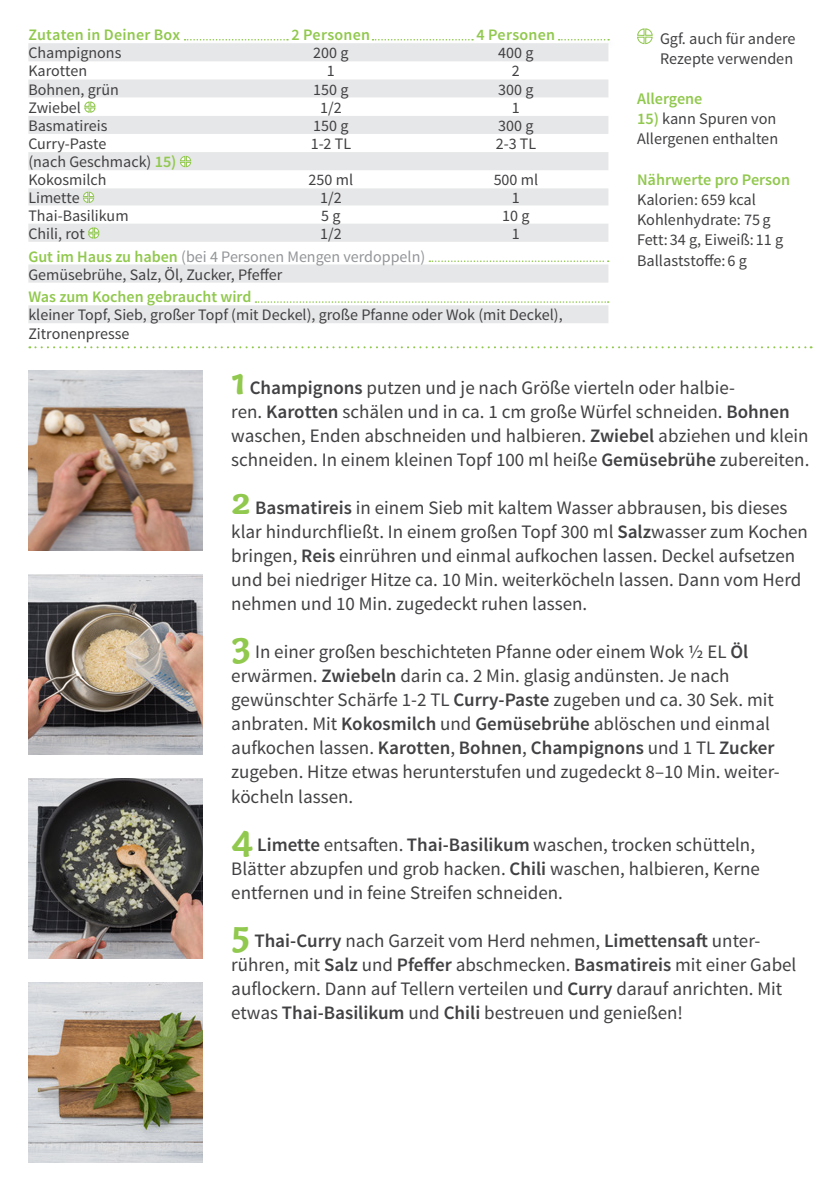
<style>
.page{position:relative;width:840px;height:1191px;background:#fff}
.page>*{position:absolute;margin:0;border:0;box-sizing:border-box;transform-origin:0 0}
.FRONT___BACK_Running{font:19px/24px "Source Sans Pro";color:#414042}
.BACK_Text_next_to_ta{font:16.2px/20.2px "Source Sans Pro";color:#414042}
.BACK_Text_next_to_ta-2{font:600 16.2px "Source Sans Pro";color:#91c84e}
.BACK_Table_Content_L{font:16px "Source Sans Pro";color:#414042}
.BACK_Table_Content_C{font:16px "Source Sans Pro";color:#414042}
.BACK_Table_Content_C-2{font:16px "Source Sans Pro";color:#939598}
.BACK_Table_Header_CE{font:600 16px "Source Sans Pro";letter-spacing:.015em;color:#91c84e}
.BACK_Table_Content_L-2{font:600 16px "Source Sans Pro";color:#91c84e}
.s1{font-weight:600;font-size:16.2px;color:#91c84e}
.s2{font-weight:600;color:#91c84e}
.s3{font-family:"Capucine Basic";font-weight:700;font-size:40px;color:#91c84e}
.s4{font-weight:600}
</style>
<div class="page">
<div style="left:556px;top:38px;width:61px;height:12px;background:#000;opacity:.2"></div>
<svg style="left:558px;top:39px;width:50px;height:1px"></svg>
<div style="left:182px;top:38px;width:114px;height:12px;background:#000;opacity:.2"></div>
<svg style="left:184px;top:39px;width:104px;height:1px"></svg>
<div style="left:370px;top:38px;width:111px;height:12px;background:#000;opacity:.2"></div>
<svg style="left:372px;top:39px;width:101px;height:1px"></svg>
<img style="left:28px;top:982px;width:175px;height:180px">
<img style="left:28px;top:778px;width:175px;height:180px">
<img style="left:28px;top:574px;width:175px;height:180px">
<img style="left:28px;top:370px;width:175px;height:180px">
<svg style="left:29px;top:346px;width:782px;height:2px"></svg>
<svg style="left:637px;top:28px;width:16px;height:17px"></svg>
<svg style="left:28px;top:43px;width:580px;height:55px;fill:#e6e7e8"></svg>
<svg style="left:28px;top:116px;width:580px;height:207px"></svg>
<svg style="left:28px;top:152px;width:580px;height:90px;fill:#e6e7e8"></svg>
<svg style="left:84px;top:101px;width:12px;height:12px"></svg>
<svg style="left:179px;top:155px;width:13px;height:13px"></svg>
<svg style="left:82px;top:191px;width:13px;height:12px"></svg>
<svg style="left:87px;top:227px;width:13px;height:12px"></svg>
<svg style="left:429px;top:260px;width:179px;height:2px"></svg>
<svg style="left:255px;top:301px;width:353px;height:2px"></svg>
<p class="BACK_Table_Header_CE" style="left:28px;top:25px;width:153px">Zutaten in Deiner Box</p>
<p class="BACK_Table_Header_CE" style="left:291px;top:25px;width:80px">2 Personen</p>
<p class="BACK_Table_Header_CE" style="left:476px;top:25px;width:80px">4 Personen</p>
<p class="BACK_Table_Content_L" style="left:28px;top:43px;width:94px">Champignons</p>
<p class="BACK_Table_Content_C" style="left:313px;top:43px;width:37px">200 g</p>
<p class="BACK_Table_Content_C" style="left:498px;top:43px;width:37px">400 g</p>
<p class="BACK_Table_Content_L" style="left:28px;top:61px;width:60px">Karotten</p>
<p class="BACK_Table_Content_C" style="left:327px;top:61px;width:9px">1</p>
<p class="BACK_Table_Content_C" style="left:511px;top:61px;width:9px">2</p>
<p class="BACK_Table_Content_L" style="left:28px;top:79px;width:92px">Bohnen, grün</p>
<p class="BACK_Table_Content_C" style="left:313px;top:79px;width:37px">150 g</p>
<p class="BACK_Table_Content_C" style="left:498px;top:79px;width:37px">300 g</p>
<p class="BACK_Table_Content_L" style="left:28px;top:98px;width:54px">Zwiebel</p>
<p class="BACK_Table_Content_C" style="left:320px;top:97px;width:23px">1/2</p>
<p class="BACK_Table_Content_C" style="left:511px;top:97px;width:9px">1</p>
<p class="BACK_Table_Content_L" style="left:28px;top:116px;width:80px">Basmatireis</p>
<p class="BACK_Table_Content_C" style="left:313px;top:116px;width:37px">150 g</p>
<p class="BACK_Table_Content_C" style="left:498px;top:116px;width:37px">300 g</p>
<p class="BACK_Table_Content_L" style="left:28px;top:134px;width:79px">Curry-Paste</p>
<p class="BACK_Table_Content_C" style="left:310px;top:134px;width:42px">1-2 TL</p>
<p class="BACK_Table_Content_C" style="left:495px;top:134px;width:42px">2-3 TL</p>
<p class="BACK_Table_Content_L" style="left:28px;top:152px;width:150px">(nach Geschmack) <span class="s1">15)</span></p>
<p class="BACK_Table_Content_L" style="left:28px;top:170px;width:80px">Kokosmilch</p>
<p class="BACK_Table_Content_C" style="left:308px;top:170px;width:46px">250 ml</p>
<p class="BACK_Table_Content_C" style="left:493px;top:170px;width:46px">500 ml</p>
<p class="BACK_Table_Content_L" style="left:28px;top:188px;width:53px">Limette</p>
<p class="BACK_Table_Content_C" style="left:320px;top:188px;width:23px">1/2</p>
<p class="BACK_Table_Content_C" style="left:511px;top:188px;width:9px">1</p>
<p class="BACK_Table_Content_L" style="left:28px;top:205px;width:102px">Thai-Basilikum</p>
<p class="BACK_Table_Content_C" style="left:321px;top:205px;width:21px">5 g</p>
<p class="BACK_Table_Content_C" style="left:502px;top:205px;width:29px">10 g</p>
<p class="BACK_Table_Content_L" style="left:28px;top:223px;width:58px">Chili, rot</p>
<p class="BACK_Table_Content_C" style="left:320px;top:223px;width:23px">1/2</p>
<p class="BACK_Table_Content_C" style="left:511px;top:223px;width:9px">1</p>
<p class="BACK_Table_Content_C-2" style="left:28px;top:246px;width:398px"><span class="s2">Gut im Haus zu haben</span> (bei 4 Personen Mengen verdoppeln)</p>
<p class="BACK_Table_Content_C" style="left:28px;top:264px;width:255px">Gemüsebrühe, Salz, Öl, Zucker, Pfeffer</p>
<p class="BACK_Table_Content_L-2" style="left:28px;top:287px;width:224px">Was zum Kochen gebraucht wird</p>
<p class="BACK_Table_Content_L" style="left:28px;top:305px;width:535px">kleiner Topf, Sieb, großer Topf (mit Deckel), große Pfanne oder Wok (mit Deckel),</p>
<p class="BACK_Table_Content_L" style="left:28px;top:323px;width:102px">Zitronenpresse</p>
<p class="BACK_Text_next_to_ta" style="left:659px;top:29px;width:137px">Ggf. auch für andere<br>Rezepte verwenden</p>
<p class="BACK_Text_next_to_ta-2" style="left:636px;top:88px;width:67px">Allergene</p>
<p class="BACK_Text_next_to_ta" style="left:636px;top:109px;width:142px"><span class="s2">15)</span> kann Spuren von<br>Allergenen enthalten</p>
<p class="BACK_Text_next_to_ta-2" style="left:636px;top:169px;width:154px">Nährwerte pro Person</p>
<p class="BACK_Text_next_to_ta" style="left:636px;top:190px;width:120px">Kalorien: 659 kcal</p>
<p class="BACK_Text_next_to_ta" style="left:636px;top:210px;width:148px">Kohlenhydrate: 75g<br>Fett: 34 g, Eiweiß: 11 g</p>
<p class="BACK_Text_next_to_ta" style="left:636px;top:250px;width:111px">Ballaststoffe: 6 g</p>
<p class="FRONT___BACK_Running" style="left:231px;top:376px;width:579px"><span class="s3">1</span> <span class="s4">Champignons</span> putzen und je nach Größe vierteln oder halbie-<br>ren. <span class="s4">Karotten</span> schälen und in ca. 1 cm große Würfel schneiden. <span class="s4">Bohnen </span>waschen, Enden abschneiden und halbieren. <span class="s4">Zwiebel</span> abziehen und klein schneiden. In einem kleinen Topf 100 ml heiße <span class="s4">Gemüsebrühe</span> zubereiten.</p>
<p class="FRONT___BACK_Running" style="left:231px;top:496px;width:578px"><span class="s3">2</span> <span class="s4">Basmatireis</span> in einem Sieb mit kaltem Wasser abbrausen, bis dieses klar hindurchfließt. In einem großen Topf 300 ml <span class="s4">Salz</span>wasser zum Kochen bringen, <span class="s4">Reis</span> einrühren und einmal aufkochen lassen. Deckel aufsetzen und bei niedriger Hitze ca. 10 Min. weiterköcheln lassen. Dann vom Herd nehmen und 10 Min. zugedeckt ruhen lassen.</p>
<p class="FRONT___BACK_Running" style="left:231px;top:640px;width:549px"><span class="s3">3</span> In einer großen beschichteten Pfanne oder einem Wok ½ EL <span class="s4">Öl </span>erwärmen. <span class="s4">Zwiebeln</span> darin ca. 2 Min. glasig andünsten. Je nach gewünschter Schärfe 1-2 TL <span class="s4">Curry-Paste</span> zugeben und ca. 30 Sek. mit anbraten. Mit <span class="s4">Kokosmilch</span> und <span class="s4">Gemüsebrühe</span> ablöschen und einmal aufkochen lassen. <span class="s4">Karotten</span>, <span class="s4">Bohnen</span>, <span class="s4">Champignons</span> und 1 TL <span class="s4">Zucker </span>zugeben. Hitze etwas herunterstufen und zugedeckt 8–10 Min. weiter&shy;köcheln lassen.</p>
<p class="FRONT___BACK_Running" style="left:231px;top:832px;width:529px"><span class="s3">4</span> <span class="s4">Limette</span> entsaften. <span class="s4">Thai-Basilikum</span> waschen, trocken schütteln,<br>Blätter abzupfen und grob hacken. <span class="s4">Chili</span> waschen, halbieren, Kerne entfernen und in feine Streifen schneiden.</p>
<p class="FRONT___BACK_Running" style="left:231px;top:928px;width:566px"><span class="s3">5</span> <span class="s4">Thai-Curry</span> nach Garzeit vom Herd nehmen, <span class="s4">Limettensaft</span> unter&shy;rühren, mit <span class="s4">Salz</span> und <span class="s4">Pfeffer</span> abschmecken. <span class="s4">Basmatireis</span> mit einer Gabel auflockern. Dann auf Tellern verteilen und <span class="s4">Curry</span> darauf anrichten. Mit etwas <span class="s4">Thai-Basilikum</span> und <span class="s4">Chili</span> bestreuen und genießen!</p>
</div>
